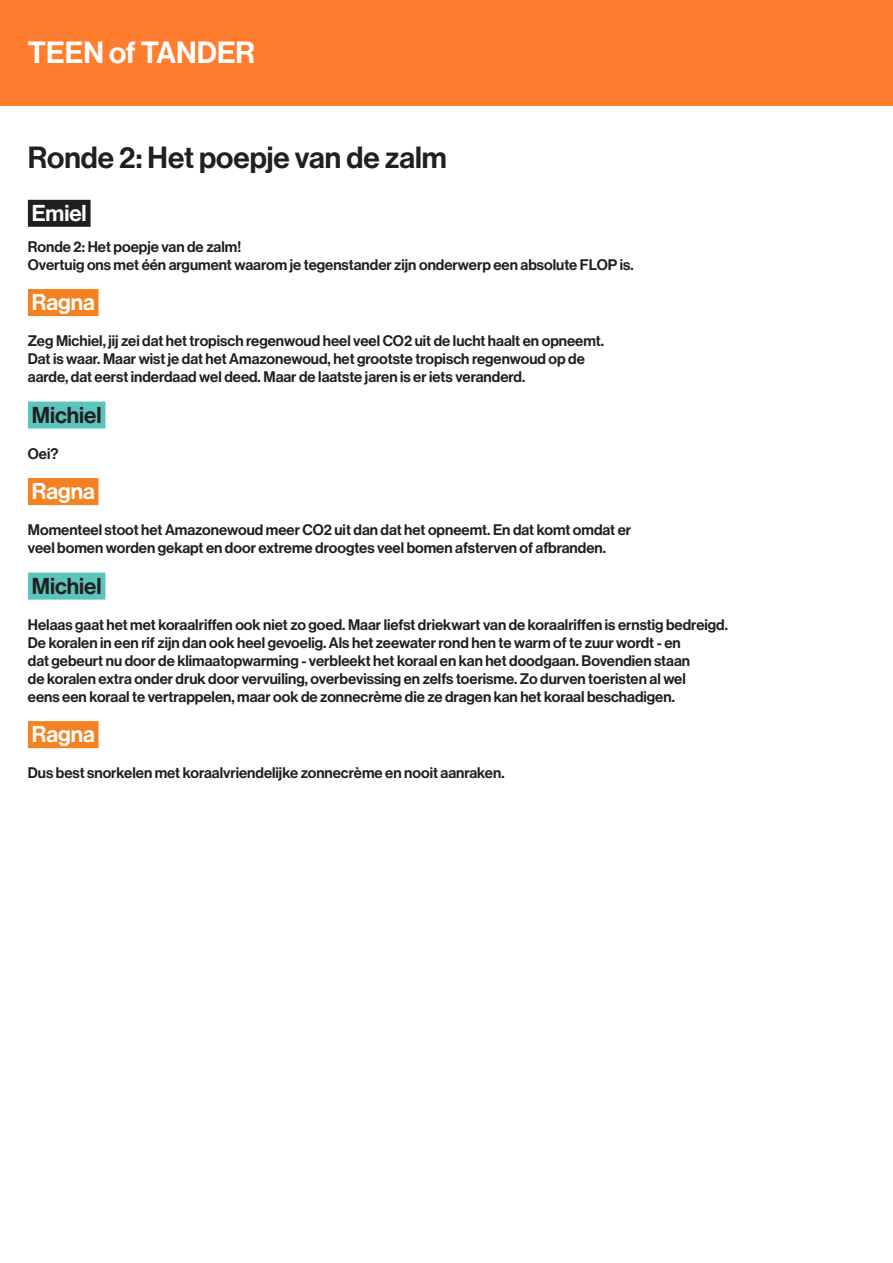
<style>
.page{position:relative;width:893px;height:1263px;background:#fff}
.page>*{position:absolute;margin:0;border:0;box-sizing:border-box;transform-origin:0 0}
.Titel{font:500 30px "Haas Grot Disp 65";color:#231f20}
.t1{font:500 30px "Haas Grot Disp 65";color:#fff}
.Body{font:500 22.5px "Haas Grot Disp 65";color:#fff}
.Body-2{font:500 22.5px "Haas Grot Disp 65";color:#231f20}
.Titel-2{font:500 22.5px "Haas Grot Disp 65";color:#fff}
.Body-3{font:500 15px/18px "Haas Grot Disp 65";color:#231f20}
</style>
<div class="page">
<div style="left:0;top:0;width:893px;height:105px;background:#ff7d2e"></div>
<div style="left:28px;top:200px;width:63px;height:27px;background:#231f20"></div>
<div style="left:28px;top:289px;width:71px;height:27px;background:#f58220"></div>
<div style="left:28px;top:402px;width:77px;height:27px;background:#5ac4bd"></div>
<div style="left:28px;top:478px;width:71px;height:27px;background:#f58220"></div>
<div style="left:28px;top:573px;width:77px;height:27px;background:#5ac4bd"></div>
<div style="left:28px;top:721px;width:71px;height:27px;background:#f58220"></div>
<p class="t1" style="left:28px;top:35px;width:229px">TEEN of TANDER</p>
<p class="Titel" style="left:28px;top:140px;width:420px">Ronde 2: Het poepje van de zalm</p>
<p class="Titel-2" style="left:32px;top:200px;width:57px">Emiel</p>
<p class="Body-3" style="left:28px;top:238px;width:215px">Ronde 2: Het poepje van de zalm!</p>
<p class="Body-3" style="left:28px;top:256px;width:607px">Overtuig ons met één argument waarom je tegenstander zijn onderwerp een absolute FLOP is.</p>
<p class="Body" style="left:32px;top:289px;width:65px">Ragna</p>
<p class="Body-3" style="left:28px;top:332px;width:578px">Zeg Michiel, jij zei dat het tropisch regenwoud heel veel CO2 uit de lucht haalt en opneemt.<br>Dat is waar. Maar wist je dat het Amazonewoud, het grootste tropisch regenwoud op de aarde, dat eerst inderdaad wel deed. Maar de laatste jaren is er iets veranderd.</p>
<p class="Body-2" style="left:32px;top:402px;width:71px">Michiel</p>
<p class="Body-3" style="left:28px;top:445px;width:32px">Oei?</p>
<p class="Body" style="left:32px;top:478px;width:65px">Ragna</p>
<p class="Body-3" style="left:28px;top:521px;width:605px">Momenteel stoot het Amazonewoud meer CO2 uit dan dat het opneemt. En dat komt omdat er veel bomen worden gekapt en door extreme droogtes veel bomen afsterven of afbranden.</p>
<p class="Body-2" style="left:32px;top:573px;width:71px">Michiel</p>
<p class="Body-3" style="left:28px;top:616px;width:702px">Helaas gaat het met koraalriffen ook niet zo goed. Maar liefst driekwart van de koraalriffen is ernstig bedreigd.<br>De koralen in een rif zijn dan ook heel gevoelig. Als het zeewater rond hen te warm of te zuur wordt - en<br>dat gebeurt nu door de klimaatopwarming - verbleekt het koraal en kan het doodgaan. Bovendien staan<br>de koralen extra onder druk door vervuiling, overbevissing en zelfs toerisme. Zo durven toeristen al wel<br>eens een koraal te vertrappelen, maar ook de zonnecrème die ze dragen kan het koraal beschadigen.</p>
<p class="Body" style="left:32px;top:721px;width:65px">Ragna</p>
<p class="Body-3" style="left:28px;top:764px;width:478px">Dus best snorkelen met koraalvriendelijke zonnecrème en nooit aanraken.</p>
</div>
